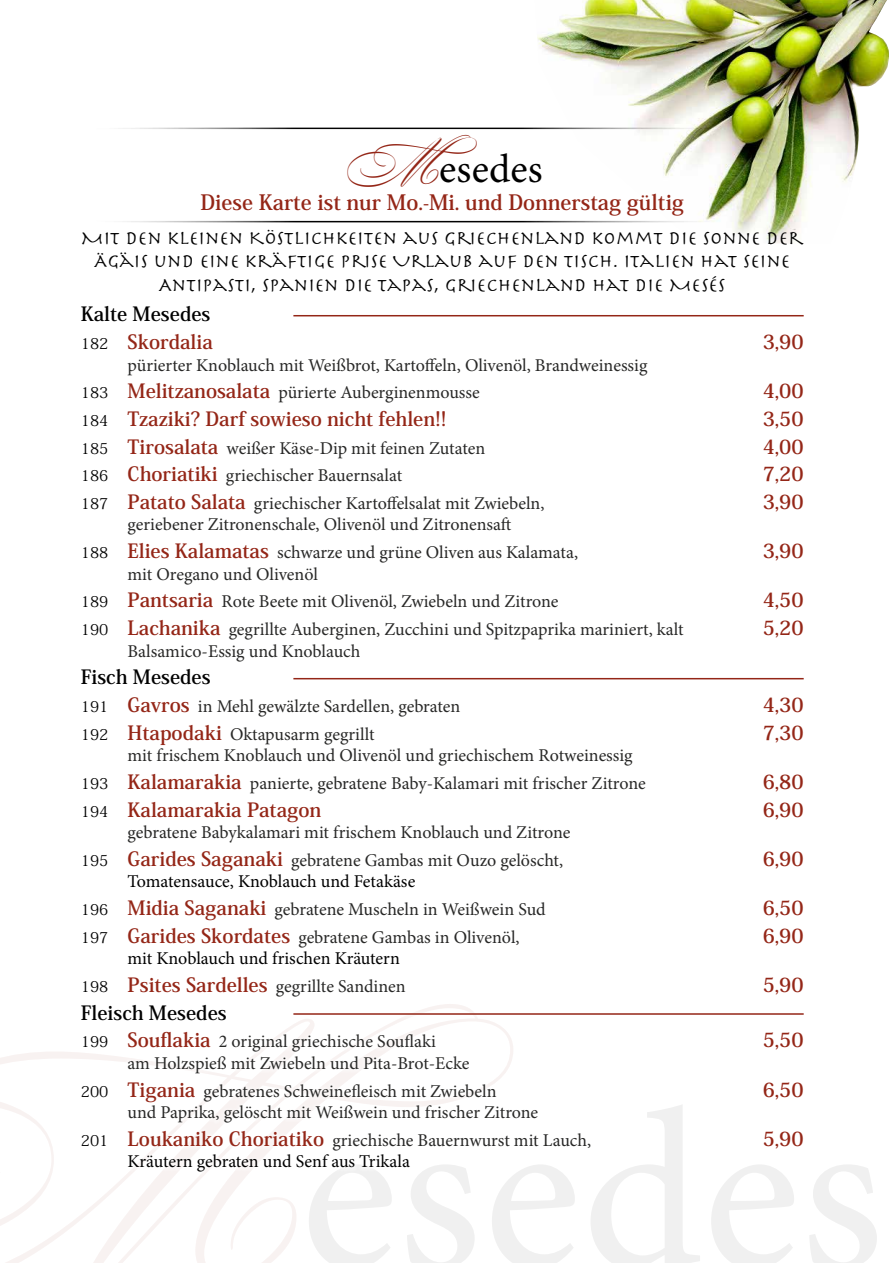
<style>
.page{position:relative;width:893px;height:1263px;background:#fff}
.page>*{position:absolute;margin:0;border:0;box-sizing:border-box;transform-origin:0 0}
.t1{font:40.5px "Minion Pro";color:#000}
.t2{font:700 21px "Koz Min Pro";color:#942617}
.t3{font:19.5px/23.4px "Herculanum";color:#000;text-align:center}
.t4{font:700 19.5px "Koz Min Pro";color:#942617}
.t5{font:700 19.5px/27.6px "Koz Min Pro";color:#000}
.t6{font:18px/27.6px "Minion Pro";letter-spacing:-.005em;color:#282827}
.t7{font:18px/27.6px "Minion Pro";letter-spacing:-.005em;color:#000}
.s1{font-family:"Bickham Script Two";font-size:45px;color:#942617}
.s2{font-weight:400;font-size:15px}
.s3{color:#942617}
.s4{font-family:"Koz Min Pro";font-size:15px;color:#000}
.s5{font-family:"Koz Min Pro";font-weight:700;font-size:19.5px;color:#942617}
.s6{font-weight:400;font-size:15px;color:#000}
.s7{font-family:"Koz Min Pro";font-size:15px}
.s8{color:#282827}
</style>
<div class="page">
<img style="left:535px;top:0;width:354px;height:243px">
<div style="left:82px;top:128px;width:652px;height:94px;background:#fff"></div>
<svg style="left:513px;top:1165px;width:364px;height:98px"></svg>
<svg style="left:0;top:1052px;width:513px;height:211px"></svg>
<div style="left:78px;top:303px;width:730px;height:872px;background:#fff"></div>
<hr style="left:293px;top:315px;width:511px;height:1px;background:#942617">
<hr style="left:293px;top:678px;width:511px;height:1px;background:#942617">
<hr style="left:293px;top:1013px;width:511px;height:2px;background:#942617">
<h1 class="t1" style="left:342px;top:142px;width:202px"><span class="s1">M</span>esedes</h1>
<p class="t2" style="left:200px;top:187px;width:485px">Diese Karte ist nur Mo.-Mi. und Donnerstag gültig</p>
<p class="t3" style="left:81px;top:225px;width:724px">MIT DEN KLEINEN KÖSTLICHKEITEN AUS GRIECHENLAND KOMMT DIE SONNE DER<br>ÄGÄIS UND EINE KRÄFTIGE PRISE URLAUB AUF DEN TISCH. ITALIEN HAT SEINE<br>ANTIPASTI, SPANIEN DIE TAPAS, GRIECHENLAND HAT DIE MESÉS</p>
<p class="t5" style="left:81px;top:299px;width:134px">Kalte Mesedes<br><span class="s2">182</span> <span class="s3">Skordalia</span></p>
<p class="t6" style="left:81px;top:351px;width:568px;text-indent:47px">pürierter Knoblauch mit Weißbrot, Kartoffeln, Olivenöl, Brandweinessig<br><span class="s4">183</span> <span class="s5">Melitzanosalata</span> pürierte Auberginenmousse</p>
<p class="t4" style="left:763px;top:328px;width:43px">3,90</p>
<p class="t4" style="left:763px;top:377px;width:43px">4,00</p>
<p class="t4" style="left:81px;top:405px;width:367px"><span class="s6">184</span> Tzaziki? Darf sowieso nicht fehlen!!</p>
<p class="t4" style="left:763px;top:405px;width:43px">3,50</p>
<p class="t6" style="left:81px;top:434px;width:406px"><span class="s4">185</span> <span class="s5">Tirosalata</span> weißer Käse-Dip mit feinen Zutaten</p>
<p class="t4" style="left:763px;top:432px;width:43px">4,00</p>
<p class="t6" style="left:81px;top:462px;width:323px"><span class="s4">186</span> <span class="s5">Choriatiki</span> griechischer Bauernsalat</p>
<p class="t4" style="left:763px;top:460px;width:43px">7,20</p>
<p class="t6" style="left:81px;top:489px;width:465px"><span class="s4">187</span> <span class="s5">Patato Salata</span> griechischer Kartoffelsalat mit Zwiebeln,</p>
<p class="t4" style="left:763px;top:487px;width:43px">3,90</p>
<p class="t6" style="left:81px;top:511px;width:499px;text-indent:47px">geriebener Zitronenschale, Olivenöl und Zitronensaft<br><span class="s4">188</span> <span class="s5">Elies Kalamatas</span> schwarze und grüne Oliven aus Kalamata,</p>
<p class="t4" style="left:763px;top:537px;width:43px">3,90</p>
<p class="t6" style="left:81px;top:560px;width:479px;text-indent:47px">mit Oregano und Olivenöl<br><span class="s4">189</span> <span class="s5">Pantsaria</span> Rote Beete mit Olivenöl, Zwiebeln und Zitrone</p>
<p class="t4" style="left:763px;top:586px;width:43px">4,50</p>
<p class="t6" style="left:81px;top:616px;width:604px"><span class="s4">190</span> <span class="s5">Lachanika</span> gegrillte Auberginen, Zucchini und Spitzpaprika mariniert, kalt</p>
<p class="t4" style="left:763px;top:614px;width:43px">5,20</p>
<p class="t6" style="left:128px;top:637px;width:234px">Balsamico-Essig und Knoblauch</p>
<p class="t5" style="left:81px;top:662px;width:131px">Fisch Mesedes</p>
<p class="t6" style="left:81px;top:692px;width:381px"><span class="s4">191</span> <span class="s5">Gavros</span> in Mehl gewälzte Sardellen, gebraten</p>
<p class="t4" style="left:763px;top:691px;width:43px">4,30</p>
<p class="t6" style="left:81px;top:720px;width:295px"><span class="s4">192</span> <span class="s5">Htapodaki</span> Oktapusarm gegrillt</p>
<p class="t4" style="left:763px;top:718px;width:43px">7,30</p>
<p class="t6" style="left:81px;top:742px;width:566px;text-indent:47px">mit frischem Knoblauch und Olivenöl und griechischem Rotweinessig<br><span class="s4">193</span> <span class="s5">Kalamarakia</span> panierte, gebratene Baby-Kalamari mit frischer Zitrone</p>
<p class="t4" style="left:763px;top:767px;width:43px">6,80</p>
<p class="t4" style="left:81px;top:795px;width:242px"><span class="s6">194</span> Kalamarakia Patagon</p>
<p class="t4" style="left:763px;top:795px;width:43px">6,90</p>
<p class="t6" style="left:81px;top:819px;width:491px;text-indent:47px">gebratene Babykalamari mit frischem Knoblauch und Zitrone<br><span class="s4">195</span> <span class="s5">Garides Saganaki</span> gebratene Gambas mit Ouzo gelöscht,</p>
<p class="t4" style="left:763px;top:844px;width:43px">6,90</p>
<p class="t7" style="left:81px;top:868px;width:466px;text-indent:47px">Tomatensauce, Knoblauch und Fetakäse<br><span class="s7">196</span> <span class="s5">Midia Saganaki</span> <span class="s8">gebratene Muscheln in Weißwein Sud</span></p>
<p class="t4" style="left:763px;top:894px;width:43px">6,50</p>
<p class="t6" style="left:81px;top:923px;width:440px"><span class="s4">197</span> <span class="s5">Garides Skordates</span> gebratene Gambas in Olivenöl,</p>
<p class="t4" style="left:763px;top:921px;width:43px">6,90</p>
<p class="t7" style="left:81px;top:945px;width:326px;text-indent:47px">mit Knoblauch und frischen Kräutern<br><span class="s7">198</span> <span class="s5">Psites Sardelles</span> <span class="s8">gegrillte Sandinen</span></p>
<p class="t4" style="left:763px;top:970px;width:43px">5,90</p>
<p class="t5" style="left:81px;top:998px;width:147px">Fleisch Mesedes</p>
<p class="t6" style="left:81px;top:1028px;width:357px"><span class="s4">199</span> <span class="s5">Souflakia</span> 2 original griechische Souflaki</p>
<p class="t4" style="left:763px;top:1026px;width:43px">5,50</p>
<p class="t6" style="left:81px;top:1049px;width:417px;text-indent:47px">am Holzspieß mit Zwiebeln und Pita-Brot-Ecke<br><span class="s4">200</span> <span class="s5">Tigania</span> gebratenes Schweinefleisch mit Zwiebeln</p>
<p class="t4" style="left:763px;top:1075px;width:43px">6,50</p>
<p class="t6" style="left:81px;top:1099px;width:512px;text-align:center">und Paprika, gelöscht mit Weißwein und frischer Zitrone<br><span class="s4">201</span> <span class="s5">Loukaniko Choriatiko</span> griechische Bauernwurst mit Lauch,</p>
<p class="t7" style="left:128px;top:1148px;width:284px">Kräutern gebraten und Senf aus Trikala</p>
<p class="t4" style="left:763px;top:1124px;width:43px">5,90</p>
</div>
